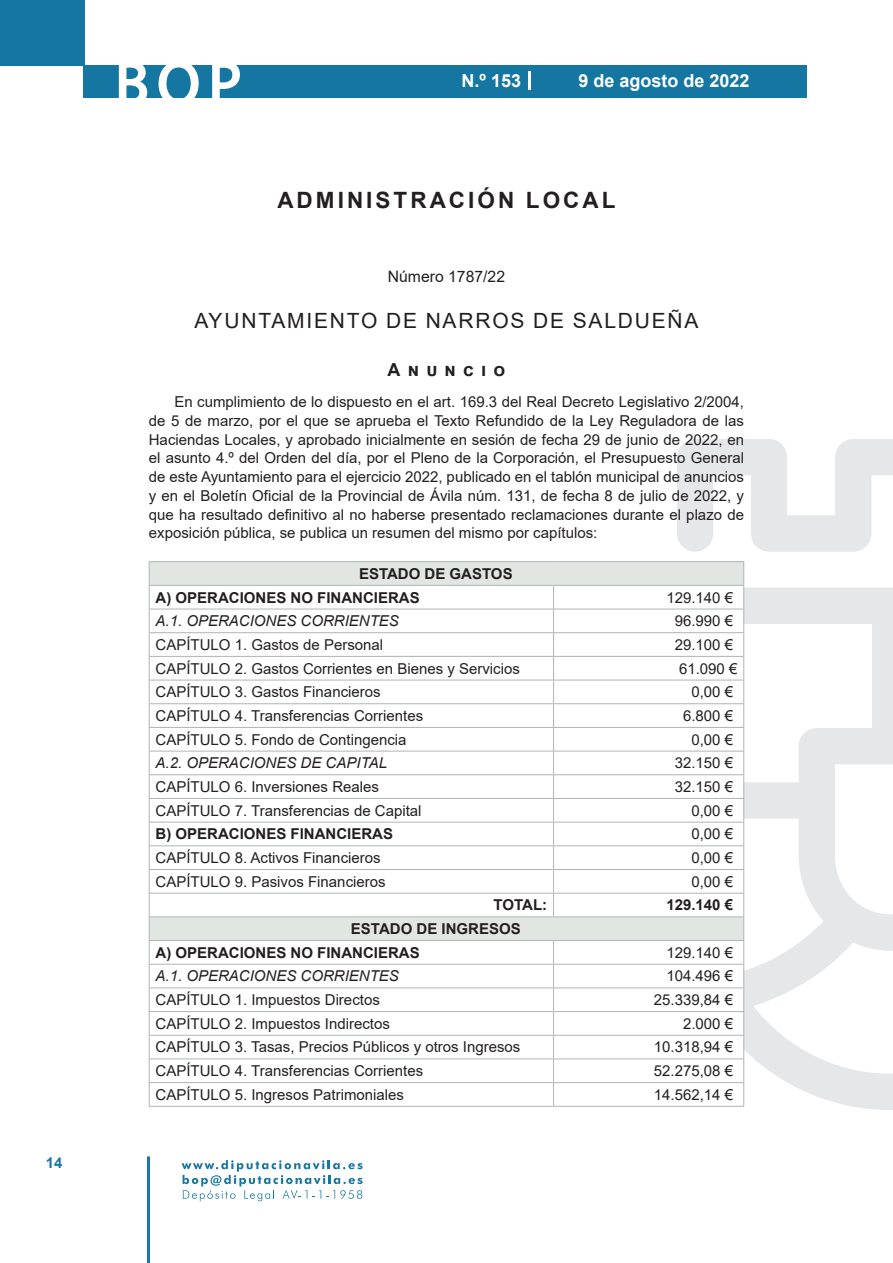
<style>
.page{position:relative;width:893px;height:1263px;background:#fff}
.page>*{position:absolute;margin:0;border:0;box-sizing:border-box;transform-origin:0 0}
.t1{font:500 61.5px "Avant Garde";color:#fff}
.t2{font:700 22.5px "Arial";letter-spacing:.135em;color:#231f20}
.t3{font:21px "Arial";letter-spacing:.085em;color:#231f20}
.t4{font:700 18px "Arial";color:#fff}
.t5{font:700 18px "Arial";letter-spacing:.4em;color:#231f20}
.t6{font:15.75px "Arial";color:#231f20}
.t7{font:15px/18.8px "Arial";color:#231f20;text-align:justify}
.t8{font:700 15px/23.7px "Arial";color:#231f20}
.t9{font:italic 15px "Arial";color:#231f20}
.t10{font:700 15px "Arial";color:#1d76a4}
</style>
<div class="page">
<div style="left:0;top:0;width:85px;height:65px;background:#1676a2"></div>
<div style="left:84px;top:65px;width:723px;height:33px;background:#1676a2"></div>
<svg style="left:118px;top:65px;width:30px;height:33px"></svg>
<svg style="left:158px;top:65px;width:41px;height:33px"></svg>
<svg style="left:212px;top:65px;width:28px;height:33px"></svg>
<svg style="left:182px;top:1160px;width:181px;height:41px"></svg>
<hr style="left:147px;top:1156px;width:3px;height:107px;background:#1d76a4">
<svg style="left:529px;top:71px;width:2px;height:19px"></svg>
<svg style="left:677px;top:439px;width:216px;height:671px"></svg>
<div style="left:150px;top:562px;width:593px;height:23px;background:#e2e6e3"></div>
<svg style="left:150px;top:585px;width:593px;height:521px"></svg>
<hr style="left:149px;top:561px;width:404px;height:1px;background:#b0b3b7">
<hr style="left:554px;top:561px;width:190px;height:1px;background:#b0b3b7">
<hr style="left:149px;top:585px;width:404px;height:1px;background:#b0b3b7">
<hr style="left:554px;top:585px;width:190px;height:1px;background:#b0b3b7">
<hr style="left:149px;top:609px;width:404px;height:1px;background:#b0b3b7">
<hr style="left:554px;top:609px;width:190px;height:1px;background:#b0b3b7">
<hr style="left:149px;top:632px;width:404px;height:1px;background:#b0b3b7">
<hr style="left:554px;top:632px;width:190px;height:1px;background:#b0b3b7">
<hr style="left:149px;top:656px;width:404px;height:1px;background:#b0b3b7">
<hr style="left:554px;top:656px;width:190px;height:1px;background:#b0b3b7">
<hr style="left:149px;top:680px;width:404px;height:1px;background:#b0b3b7">
<hr style="left:554px;top:680px;width:190px;height:1px;background:#b0b3b7">
<hr style="left:149px;top:703px;width:404px;height:1px;background:#b0b3b7">
<hr style="left:554px;top:703px;width:190px;height:1px;background:#b0b3b7">
<hr style="left:149px;top:727px;width:404px;height:1px;background:#b0b3b7">
<hr style="left:554px;top:727px;width:190px;height:1px;background:#b0b3b7">
<hr style="left:149px;top:751px;width:404px;height:1px;background:#b0b3b7">
<hr style="left:554px;top:751px;width:190px;height:1px;background:#b0b3b7">
<hr style="left:149px;top:774px;width:404px;height:1px;background:#b0b3b7">
<hr style="left:554px;top:774px;width:190px;height:1px;background:#b0b3b7">
<hr style="left:149px;top:798px;width:404px;height:1px;background:#b0b3b7">
<hr style="left:554px;top:798px;width:190px;height:1px;background:#b0b3b7">
<hr style="left:149px;top:822px;width:404px;height:1px;background:#b0b3b7">
<hr style="left:554px;top:822px;width:190px;height:1px;background:#b0b3b7">
<hr style="left:149px;top:845px;width:404px;height:1px;background:#b0b3b7">
<hr style="left:554px;top:845px;width:190px;height:1px;background:#b0b3b7">
<hr style="left:149px;top:869px;width:404px;height:1px;background:#b0b3b7">
<hr style="left:554px;top:869px;width:190px;height:1px;background:#b0b3b7">
<hr style="left:149px;top:893px;width:404px;height:1px;background:#b0b3b7">
<hr style="left:554px;top:893px;width:190px;height:1px;background:#b0b3b7">
<svg style="left:553px;top:586px;width:1px;height:330px"></svg>
<hr style="left:149px;top:916px;width:404px;height:1px;background:#b0b3b7">
<hr style="left:554px;top:916px;width:190px;height:1px;background:#b0b3b7">
<hr style="left:149px;top:940px;width:404px;height:1px;background:#b0b3b7">
<hr style="left:554px;top:940px;width:190px;height:1px;background:#b0b3b7">
<hr style="left:149px;top:964px;width:404px;height:1px;background:#b0b3b7">
<hr style="left:554px;top:964px;width:190px;height:1px;background:#b0b3b7">
<hr style="left:149px;top:987px;width:404px;height:1px;background:#b0b3b7">
<hr style="left:554px;top:987px;width:190px;height:1px;background:#b0b3b7">
<hr style="left:149px;top:1011px;width:404px;height:1px;background:#b0b3b7">
<hr style="left:554px;top:1011px;width:190px;height:1px;background:#b0b3b7">
<hr style="left:149px;top:1035px;width:404px;height:1px;background:#b0b3b7">
<hr style="left:554px;top:1035px;width:190px;height:1px;background:#b0b3b7">
<hr style="left:149px;top:1058px;width:404px;height:1px;background:#b0b3b7">
<hr style="left:554px;top:1058px;width:190px;height:1px;background:#b0b3b7">
<hr style="left:149px;top:1082px;width:404px;height:1px;background:#b0b3b7">
<svg style="left:149px;top:562px;width:1px;height:544px"></svg>
<hr style="left:554px;top:1082px;width:190px;height:1px;background:#b0b3b7">
<svg style="left:553px;top:941px;width:1px;height:165px"></svg>
<svg style="left:743px;top:562px;width:1px;height:544px"></svg>
<hr style="left:149px;top:1106px;width:404px;height:1px;background:#b0b3b7">
<hr style="left:554px;top:1106px;width:190px;height:1px;background:#b0b3b7">
<p class="t10" style="left:46px;top:1152px;width:18px">14</p>
<h1 class="t1" style="left:115px;top:46px;width:128px">BOP</h1>
<p class="t4" style="left:462px;top:68px;width:61px">N.º 153</p>
<p class="t4" style="left:578px;top:68px;width:173px">9 de agosto de 2022</p>
<h2 class="t2" style="left:277px;top:184px;width:340px">ADMINISTRACIÓN LOCAL</h2>
<p class="t6" style="left:388px;top:266px;width:119px">Número 1787/22</p>
<h3 class="t3" style="left:194px;top:307px;width:506px">AYUNTAMIENTO DE NARROS DE SALDUEÑA</h3>
<p class="t5" style="left:388px;top:356px;width:119px">Anuncio</p>
<p class="t7" style="left:149px;top:392px;width:597px;text-indent:26px">En cumplimiento de lo dispuesto en el art. 169.3 del Real Decreto Legislativo 2/2004, de 5 de marzo, por el que se aprueba el Texto Refundido de la Ley Reguladora de las Haciendas Locales, y aprobado inicialmente en sesión de fecha 29 de junio de 2022, en el asunto 4.º del Orden del día, por el Pleno de la Corporación, el Presupuesto General de este Ayuntamiento para el ejercicio 2022, publicado en el tablón municipal de anuncios y en el Boletín Oficial de la Provincial de Ávila núm. 131, de fecha 8 de julio de 2022, y que ha resultado definitivo al no haberse presentado reclamaciones durante el plazo de exposición pública, se publica un resumen del mismo por capítulos:</p>
<p class="t8" style="left:156px;top:562px;width:359px;text-indent:203px">ESTADO DE GASTOS<br>A) OPERACIONES NO FINANCIERAS</p>
<p class="t7" style="left:666px;top:588px;width:68px">129.140 €</p>
<p class="t9" style="left:156px;top:611px;width:245px">A.1. OPERACIONES CORRIENTES</p>
<p class="t7" style="left:675px;top:612px;width:60px">96.990 €</p>
<p class="t7" style="left:156px;top:635px;width:229px">CAPÍTULO 1. Gastos de Personal</p>
<p class="t7" style="left:675px;top:635px;width:60px">29.100 €</p>
<p class="t7" style="left:156px;top:659px;width:366px">CAPÍTULO 2. Gastos Corrientes en Bienes y Servicios</p>
<p class="t7" style="left:679px;top:659px;width:60px">61.090 €</p>
<p class="t7" style="left:156px;top:683px;width:227px">CAPÍTULO 3. Gastos Financieros</p>
<p class="t7" style="left:691px;top:683px;width:43px">0,00 €</p>
<p class="t7" style="left:156px;top:706px;width:269px">CAPÍTULO 4. Transferencias Corrientes</p>
<p class="t7" style="left:683px;top:706px;width:52px">6.800 €</p>
<p class="t7" style="left:156px;top:730px;width:252px">CAPÍTULO 5. Fondo de Contingencia</p>
<p class="t7" style="left:691px;top:730px;width:43px">0,00 €</p>
<p class="t9" style="left:156px;top:753px;width:233px">A.2. OPERACIONES DE CAPITAL</p>
<p class="t7" style="left:675px;top:754px;width:60px">32.150 €</p>
<p class="t7" style="left:156px;top:777px;width:225px">CAPÍTULO 6. Inversiones Reales</p>
<p class="t7" style="left:675px;top:777px;width:60px">32.150 €</p>
<p class="t7" style="left:156px;top:801px;width:267px">CAPÍTULO 7. Transferencias de Capital</p>
<p class="t7" style="left:691px;top:801px;width:43px">0,00 €</p>
<p class="t8" style="left:156px;top:822px;width:239px">B) OPERACIONES FINANCIERAS</p>
<p class="t7" style="left:691px;top:825px;width:43px">0,00 €</p>
<p class="t7" style="left:156px;top:848px;width:227px">CAPÍTULO 8. Activos Financieros</p>
<p class="t7" style="left:691px;top:848px;width:43px">0,00 €</p>
<p class="t7" style="left:156px;top:872px;width:232px">CAPÍTULO 9. Pasivos Financieros</p>
<p class="t7" style="left:691px;top:872px;width:43px">0,00 €</p>
<p class="t8" style="left:494px;top:893px;width:55px">TOTAL:</p>
<p class="t8" style="left:666px;top:893px;width:68px">129.140 €</p>
<p class="t8" style="left:156px;top:917px;width:367px;text-indent:195px">ESTADO DE INGRESOS<br>A) OPERACIONES NO FINANCIERAS</p>
<p class="t7" style="left:666px;top:943px;width:68px">129.140 €</p>
<p class="t9" style="left:156px;top:966px;width:245px">A.1. OPERACIONES CORRIENTES</p>
<p class="t7" style="left:666px;top:967px;width:68px">104.496 €</p>
<p class="t7" style="left:156px;top:990px;width:226px">CAPÍTULO 1. Impuestos Directos</p>
<p class="t7" style="left:654px;top:990px;width:81px">25.339,84 €</p>
<p class="t7" style="left:156px;top:1014px;width:236px">CAPÍTULO 2. Impuestos Indirectos</p>
<p class="t7" style="left:683px;top:1014px;width:52px">2.000 €</p>
<p class="t7" style="left:156px;top:1038px;width:366px">CAPÍTULO 3. Tasas, Precios Públicos y otros Ingresos</p>
<p class="t7" style="left:654px;top:1038px;width:81px">10.318,94 €</p>
<p class="t7" style="left:156px;top:1061px;width:269px">CAPÍTULO 4. Transferencias Corrientes</p>
<p class="t7" style="left:654px;top:1061px;width:81px">52.275,08 €</p>
<p class="t7" style="left:156px;top:1085px;width:250px">CAPÍTULO 5. Ingresos Patrimoniales</p>
<p class="t7" style="left:654px;top:1085px;width:81px">14.562,14 €</p>
</div>
